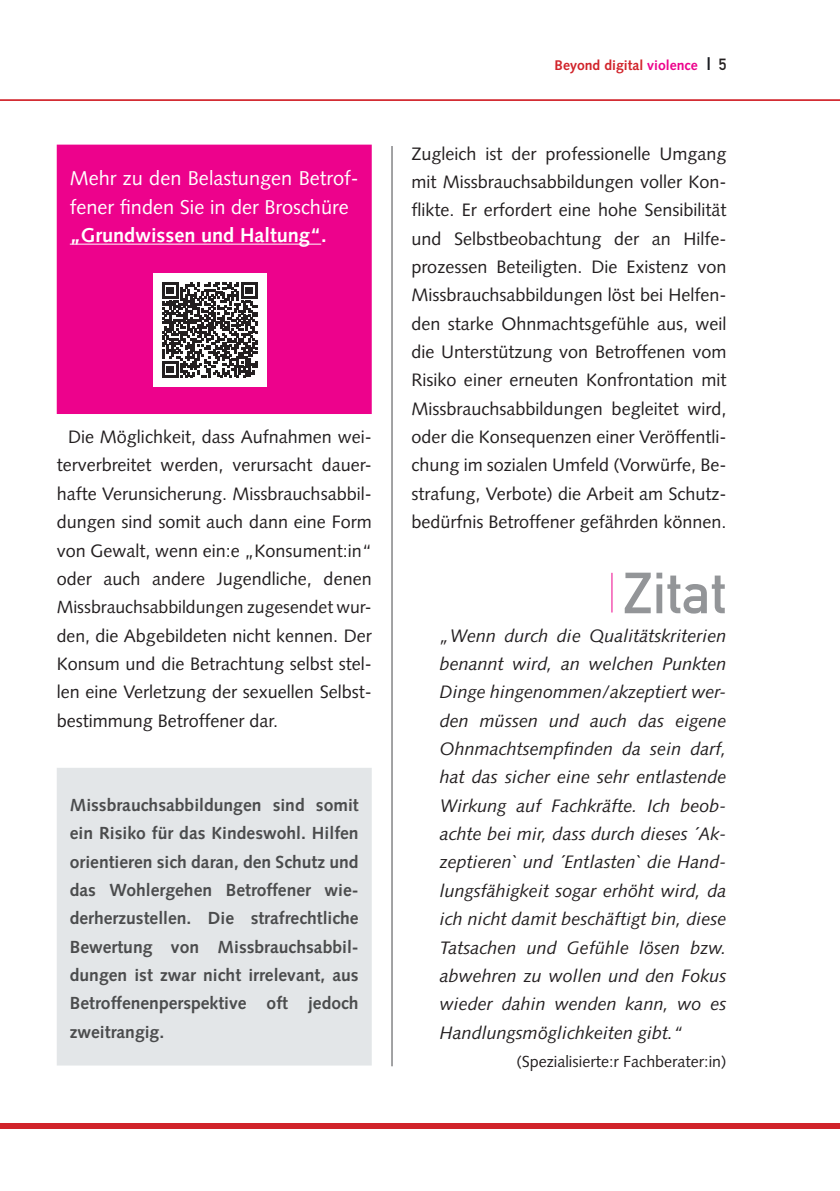
<style>
.page{position:relative;width:840px;height:1191px;background:#fff}
.page>*{position:absolute;margin:0;border:0;box-sizing:border-box;transform-origin:0 0}
.Fließtext{font:57px "DIN Mittelschrift Std";color:#939598}
.Türkis_QR-Code{font:20px/28.4px "Syntax LT Std";color:#fff}
.Türkis_QR-Code-2{font:700 20px "Syntax LT Std";color:#fff}
.Fließtext_ohne_Einsc{font:18px/28.4px "Syntax LT Std";color:#231f20;text-align:justify}
.Grün_Zitate{font:italic 18px/28.4px "Syntax LT Std";color:#231f20;text-align:justify}
.Fließtext-2{font:18px/28.4px "Syntax LT Std";color:#231f20;text-align:justify}
.Beige_QS{font:700 17.6px/28.4px "Syntax LT Std";color:#4b4c4d;text-align:justify}
.Fließtext-3{font:17.6px "Syntax LT Std";color:#231f20}
.Fließtext_ohne_Einsc-2{font:16px "Syntax LT Std";color:#231f20}
.t1{font:700 14px "Syntax LT Std";color:#d1232a}
.s1{font-size:17.6px}
.s2{color:#ed028c}
.s3{font-family:"DIN Mittelschrift Std";font-weight:400;font-size:18px;color:#1a1c21}
.s4{font-family:"DIN Mittelschrift Std";font-weight:400;font-size:16px;color:#231f20}
</style>
<div class="page">
<div style="left:0;top:1123px;width:839px;height:5px;background:#d1232a"></div>
<hr style="left:0;top:99px;width:839px;height:2px;background:#d1232a">
<div style="left:58px;top:145px;width:312px;height:268px;background:#ed028c"></div>
<hr style="left:70px;top:244px;width:251px;height:1px;background:#fff">
<div style="left:57px;top:145px;width:314px;height:269px;border:2px solid #ed028c"></div>
<div style="left:58px;top:768px;width:312px;height:296px;background:#e3e6e8"></div>
<div style="left:57px;top:768px;width:314px;height:297px;border:2px solid #e3e6e8"></div>
<hr style="left:391px;top:146px;width:1px;height:920px;background:#939598">
<hr style="left:611px;top:573px;width:1px;height:39px;background:#ed028c">
<div style="left:153px;top:273px;width:113px;height:113px;background:#fff"></div>
<svg style="left:162px;top:282px;width:95px;height:95px"></svg>
<p class="Türkis_QR-Code" style="left:70px;top:164px;width:290px">Mehr zu den Belastungen Betrof&shy;fener finden Sie in der Broschüre</p>
<p class="Türkis_QR-Code-2" style="left:70px;top:224px;width:258px">„Grundwissen und Haltung“.</p>
<p class="Fließtext-2" style="left:57px;top:423px;width:316px;text-indent:11px">Die Möglichkeit, dass Aufnahmen wei&shy;terverbreitet werden, verursacht dauer&shy;hafte Verunsicherung. Missbrauchsabbil&shy;dungen sind somit auch dann eine Form von Gewalt, wenn ein:e „Konsument:in“ oder auch andere Jugendliche, denen</p>
<p class="Fließtext-3" style="left:57px;top:597px;width:316px">Missbrauchsabbildungen zugesendet wur-</p>
<p class="Fließtext_ohne_Einsc" style="left:57px;top:621px;width:316px"><span class="s1">den,</span> die Abgebildeten nicht kennen. Der Konsum und die Betrachtung selbst stel&shy;len eine Verletzung der sexuellen Selbst&shy;bestimmung Betroffener dar.</p>
<p class="Beige_QS" style="left:70px;top:791px;width:290px">Missbrauchsabbildungen sind somit ein Risiko für das Kindeswohl. Hilfen orientieren sich daran, den Schutz und das Wohlergehen Betroffener wie&shy;derherzustellen. Die strafrechtliche Bewertung von Missbrauchsabbil&shy;dungen ist zwar nicht irrelevant, aus Betroffenenperspektive oft jedoch zweitrangig.</p>
<p class="t1" style="left:554px;top:57px;width:173px">Beyond digital <span class="s2">violence</span> <span class="s3">I</span> <span class="s4">5</span></p>
<p class="Fließtext_ohne_Einsc" style="left:411px;top:139px;width:316px">Zugleich ist der professionelle Umgang mit Missbrauchsabbildungen voller Kon&shy;flikte. Er erfordert eine hohe Sensibilität und Selbstbeobachtung der an Hilfe&shy;prozessen Beteiligten. Die Existenz von Missbrauchsabbildungen löst bei Helfen&shy;den starke Ohnmachtsgefühle aus, weil die Unterstützung von Betroffenen vom Risiko einer erneuten Konfrontation mit Missbrauchsabbildungen begleitet wird, oder die Konsequenzen einer Veröffentli&shy;chung im sozialen Umfeld (Vorwürfe, Be&shy;strafung, Verbote) die Arbeit am Schutz&shy;bedürfnis Betroffener gefährden können.</p>
<p class="Fließtext" style="left:622px;top:560px;width:105px">Zitat</p>
<p class="Grün_Zitate" style="left:439px;top:621px;width:288px">„Wenn durch die Qualitätskriterien benannt wird, an welchen Punkten Dinge hingenommen/akzeptiert wer&shy;den müssen und auch das eigene Ohnmachtsempfinden da sein darf, hat das sicher eine sehr entlastende Wirkung auf Fachkräfte. Ich beob&shy;achte bei mir, dass durch dieses ´Ak&shy;zeptieren` und ´Entlasten` die Hand&shy;lungsfähigkeit sogar erhöht wird, da ich nicht damit beschäftigt bin, diese Tatsachen und Gefühle lösen bzw. abwehren zu wollen und den Fokus wieder dahin wenden kann, wo es Handlungsmöglichkeiten gibt.“</p>
<p class="Fließtext_ohne_Einsc-2" style="left:516px;top:1052px;width:211px">(Spezialisierte:r Fachberater:in)</p>
</div>
